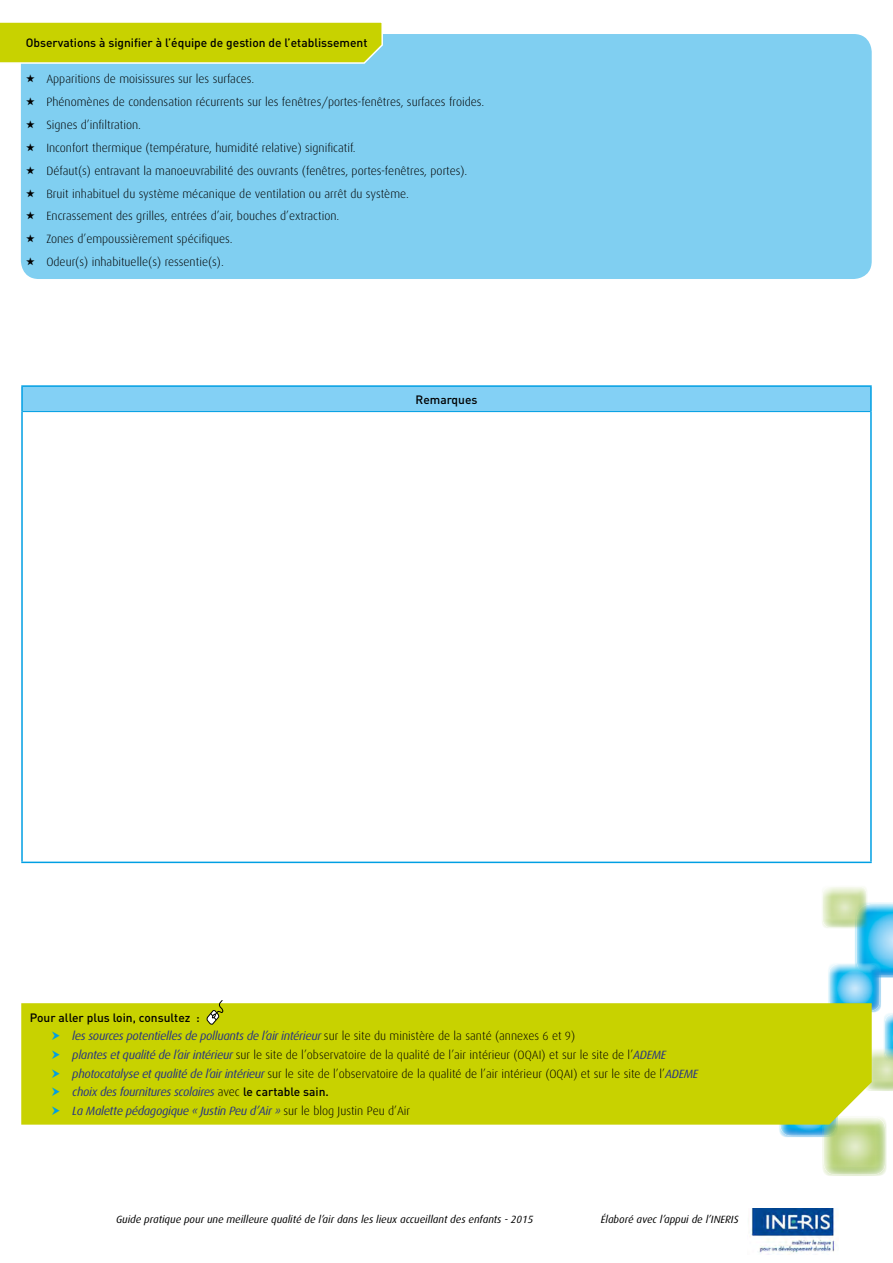
<style>
.page{position:relative;width:893px;height:1263px;background:#fff}
.page>*{position:absolute;margin:0;border:0;box-sizing:border-box;transform-origin:0 0}
.t1{font:300 12px "Dax";color:#000}
.t2{font:italic 12px "Dax";letter-spacing:-.025em;color:#283583}
.polluant{font:500 12px "DIN";color:#000}
.texte_courant{font:500 12px "DIN";color:#000}
.texte_courant_centre{font:500 12px "DIN";color:#000}
.t3{font:italic 10.5px "Dax";color:#000}
.s1{font-weight:300;font-style:normal;color:#000}
.s2{font-weight:400;font-style:italic;color:#283583}
.s3{font-family:"DIN";font-weight:500;font-style:normal;color:#000}
</style>
<div class="page">
<div style="left:772px;top:1078px;width:77px;height:62px;background:#009fe3;opacity:.75"></div>
<svg style="left:778px;top:887px;width:115px;height:289px"></svg>
<div style="left:839px;top:1029px;width:54px;height:64px;background:#fff;opacity:.75"></div>
<div style="left:852px;top:1036px;width:41px;height:57px;background:#fff;opacity:.75"></div>
<div style="left:857px;top:1043px;width:36px;height:50px;background:#97c13d;opacity:.75"></div>
<img style="left:750px;top:1209px;width:86px;height:44px">
<div style="left:22px;top:386px;width:849px;height:26px;background:#83d0f5"></div>
<hr style="left:21px;top:385px;width:851px;height:2px;background:#009fe3">
<hr style="left:21px;top:387px;width:2px;height:25px;background:#009fe3">
<hr style="left:870px;top:387px;width:2px;height:25px;background:#009fe3">
<hr style="left:21px;top:412px;width:2px;height:450px;background:#009fe3">
<hr style="left:870px;top:412px;width:2px;height:450px;background:#009fe3">
<hr style="left:21px;top:862px;width:851px;height:1px;background:#009fe3">
<hr style="left:23px;top:411px;width:847px;height:1px;background:#009fe3">
<div style="left:21px;top:1003px;width:851px;height:121px;background:#c8d200"></div>
<svg style="left:206px;top:1000px;width:20px;height:25px"></svg>
<div style="left:21px;top:34px;width:851px;height:245px;background:#80cff1"></div>
<svg style="left:0;top:22px;width:384px;height:43px;background:#c8d416"></svg>
<svg style="left:52px;top:1031px;width:8px;height:9px"></svg>
<svg style="left:52px;top:1050px;width:8px;height:9px"></svg>
<svg style="left:52px;top:1069px;width:8px;height:8px"></svg>
<svg style="left:52px;top:1087px;width:8px;height:9px"></svg>
<svg style="left:52px;top:1106px;width:8px;height:9px"></svg>
<svg style="left:26px;top:74px;width:9px;height:8px"></svg>
<svg style="left:26px;top:97px;width:9px;height:8px"></svg>
<svg style="left:26px;top:120px;width:9px;height:8px"></svg>
<svg style="left:26px;top:143px;width:9px;height:8px"></svg>
<svg style="left:26px;top:166px;width:9px;height:8px"></svg>
<svg style="left:26px;top:189px;width:9px;height:8px"></svg>
<svg style="left:26px;top:212px;width:9px;height:8px"></svg>
<svg style="left:26px;top:235px;width:9px;height:8px"></svg>
<svg style="left:26px;top:257px;width:9px;height:8px"></svg>
<p class="polluant" style="left:26px;top:35px;width:343px">Observations à signifier à l’équipe de gestion de l’etablissement</p>
<p class="t1" style="left:46px;top:72px;width:209px">Apparitions de moisissures sur les surfaces.</p>
<p class="t1" style="left:46px;top:95px;width:439px">Phénomènes de condensation récurrents sur les fenêtres/portes-fenêtres, surfaces froides.</p>
<p class="t1" style="left:46px;top:118px;width:96px">Signes d’infiltration.</p>
<p class="t1" style="left:46px;top:141px;width:311px">Inconfort thermique (température, humidité relative) significatif.</p>
<p class="t1" style="left:46px;top:164px;width:423px">Défaut(s) entravant la manoeuvrabilité des ouvrants (fenêtres, portes-fenêtres, portes).</p>
<p class="t1" style="left:46px;top:187px;width:364px">Bruit inhabituel du système mécanique de ventilation ou arrêt du système.</p>
<p class="t1" style="left:46px;top:210px;width:294px">Encrassement des grilles, entrées d’air, bouches d’extraction.</p>
<p class="t1" style="left:46px;top:233px;width:188px">Zones d’empoussièrement spécifiques.</p>
<p class="t1" style="left:46px;top:256px;width:179px">Odeur(s) inhabituelle(s) ressentie(s).</p>
<p class="texte_courant_centre" style="left:415px;top:392px;width:64px">Remarques</p>
<p class="texte_courant" style="left:30px;top:1010px;width:172px">Pour aller plus loin, consultez :</p>
<p class="t2" style="left:72px;top:1029px;width:504px">les sources potentielles de polluants de l’air intérieur <span class="s1">sur le site du ministère de la santé (annexes 6 et 9)</span></p>
<p class="t1" style="left:72px;top:1048px;width:595px"><span class="s2">plantes et qualité de l’air intérieur</span> sur le site de l’observatoire de la qualité de l’air intérieur (OQAI) et sur le site de l’<span class="s2">ADEME</span></p>
<p class="t1" style="left:72px;top:1067px;width:627px"><span class="s2">photocatalyse et qualité de l’air intérieur</span> sur le site de l’observatoire de la qualité de l’air intérieur (OQAI) et sur le site de l’<span class="s2">ADEME</span></p>
<p class="t2" style="left:72px;top:1085px;width:258px">choix des fournitures scolaires <span class="s1">avec</span> <span class="s3">le cartable sain.</span></p>
<p class="t2" style="left:72px;top:1104px;width:339px">La Malette pédagogique « Justin Peu d’Air » <span class="s1">sur le blog Justin Peu d’Air</span></p>
<p class="t3" style="left:116px;top:1214px;width:419px">Guide pratique pour une meilleure qualité de l’air dans les lieux accueillant des enfants - 2015</p>
<p class="t3" style="left:601px;top:1214px;width:139px">Élaboré avec l’appui de l’INERIS</p>
</div>
